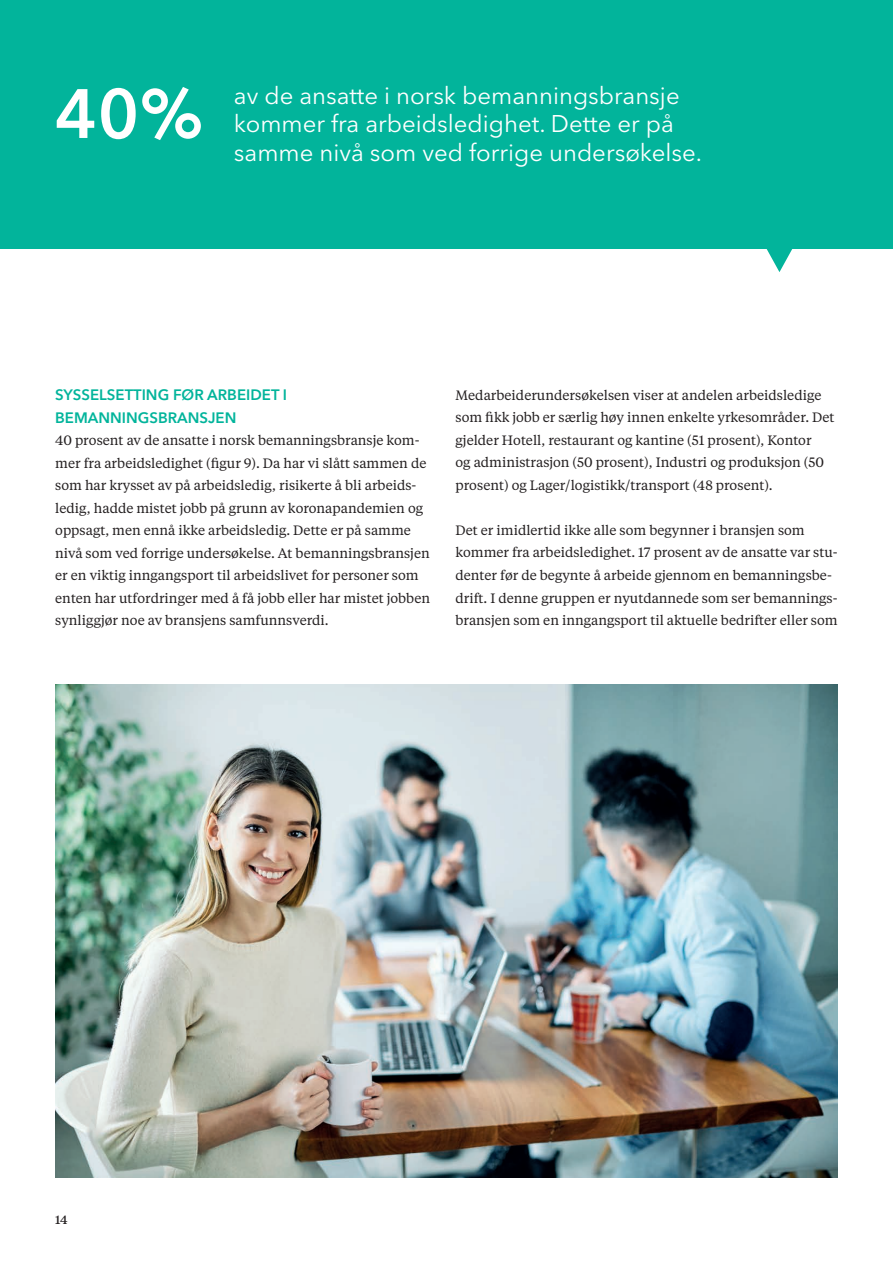
<style>
.page{position:relative;width:893px;height:1263px;background:#fff}
.page>*{position:absolute;margin:0;border:0;box-sizing:border-box;transform-origin:0 0}
.t1{font:600 69px "Avenir Next LT Pro";color:#fff}
.t2{font:24px/28.5px "Avenir Next LT Pro";color:#fff}
.t3{font:600 15px/22.5px "Avenir Next LT Pro";color:#02b49b}
.t4{font:13.5px/22.5px "Tiempos Text";color:#231f20}
.t5{font:500 12px "Tiempos Text";color:#231f20}
</style>
<div class="page">
<div style="left:0;top:0;width:893px;height:249px;background:#02b49b"></div>
<svg style="left:766px;top:249px;width:27px;height:23px"></svg>
<img style="left:55px;top:685px;width:783px;height:493px">
<h1 class="t1" style="left:55px;top:72px;width:86px">40</h1>
<h2 class="t2" style="left:234px;top:81px;width:470px">av de ansatte i norsk bemanningsbransje kommer fra arbeidsledighet. Dette er på samme nivå som ved forrige undersøkelse.</h2>
<h1 class="t1" style="left:55px;top:72px;width:150px">25%</h1>
<p class="t3" style="left:55px;top:383px;width:233px">SYSSELSETTING FØR ARBEIDET I<br>BEMANNINGSBRANSJEN</p>
<p class="t4" style="left:55px;top:428px;width:376px">40 prosent av de ansatte i norsk bemanningsbransje kom&shy;mer fra arbeidsledighet (figur 9). Da har vi slått sammen de som har krysset av på arbeidsledig, risikerte å bli arbeids&shy;ledig, hadde mistet jobb på grunn av koronapandemien og oppsagt, men ennå ikke arbeidsledig. Dette er på samme nivå som ved forrige undersøkelse. At bemanningsbransjen er en viktig inngangsport til arbeidslivet for personer som enten har utfordringer med å få jobb eller har mistet jobben synliggjør noe av bransjens samfunnsverdi.</p>
<p class="t4" style="left:455px;top:383px;width:381px">Medarbeiderundersøkelsen viser at andelen arbeidsledige som fikk jobb er særlig høy innen enkelte yrkesområder. Det gjelder Hotell, restaurant og kantine (51 prosent), Kontor<br>og administrasjon (50 prosent), Industri og produksjon (50 prosent) og Lager/logistikk/transport (48 prosent).</p>
<p class="t4" style="left:455px;top:518px;width:384px">Det er imidlertid ikke alle som begynner i bransjen som kommer fra arbeidsledighet. 17 prosent av de ansatte var stu&shy;denter før de begynte å arbeide gjennom en bemanningsbe&shy;drift. I denne gruppen er nyutdannede som ser bemannings&shy;bransjen som en inngangsport til aktuelle bedrifter eller som</p>
<p class="t5" style="left:55px;top:1211px;width:14px">14</p>
</div>
